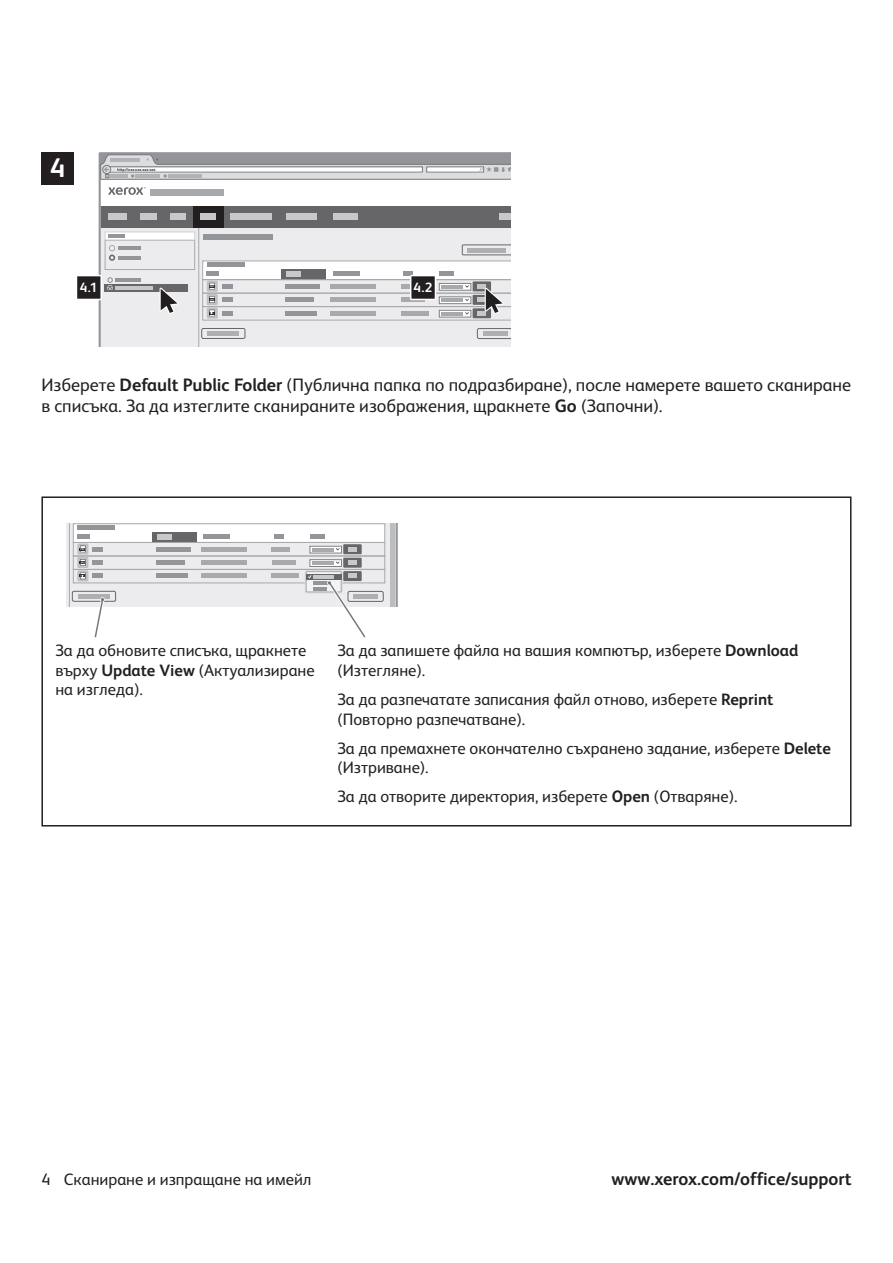
<style>
.page{position:relative;width:893px;height:1263px;background:#fff}
.page>*{position:absolute;margin:0;border:0;box-sizing:border-box;transform-origin:0 0}
.t1{font:700 27px "Xerox Sans";color:#fff}
.t2{font:18px/21.6px "Xerox Sans";color:#231f20}
.t3{font:700 18px "Xerox Sans";color:#231f20}
.t4{font:16.5px/19.8px "Xerox Sans";color:#231f20}
.t5{font:700 13.5px "Xerox Sans";color:#fff}
.t6{font:700 4.2px "Xerox Sans";color:#231f20;scale:.96 1}
.s1{font-weight:700}
</style>
<div class="page">
<div style="left:41px;top:496px;width:810px;height:330px;border:2px solid #231f20"></div>
<svg style="left:99px;top:152px;width:412px;height:195px;fill:#ececee"></svg>
<svg style="left:100px;top:154px;width:411px;height:26px;background:#b6b8ba"></svg>
<svg style="left:158px;top:284px;width:23px;height:32px"></svg>
<svg style="left:202px;top:261px;width:309px;height:59px"></svg>
<svg style="left:77px;top:273px;width:36px;height:29px"></svg>
<svg style="left:66px;top:523px;width:332px;height:115px"></svg>
<div style="left:41px;top:152px;width:33px;height:33px;background:#231f20"></div>
<h1 class="t1" style="left:50px;top:155px;width:17px">4</h1>
<p class="t6" style="left:117px;top:167px;width:42px">http://xxx.xxx.xxx.xxx</p>
<p class="t5" style="left:80px;top:281px;width:19px">4.1</p>
<p class="t5" style="left:413px;top:281px;width:20px">4.2</p>
<p class="t2" style="left:41px;top:376px;width:811px">Изберете <span class="s1">Default Public Folder</span> (Публична папка по подразбиране), после намерете вашето сканиране в списъка. За да изтеглите сканираните изображения, щракнете <span class="s1">Go</span> (Започни).</p>
<p class="t4" style="left:55px;top:642px;width:261px">За да обновите списъка, щракнете върху <span class="s1">Update View</span> (Актуализиране на изгледа).</p>
<p class="t4" style="left:337px;top:643px;width:462px">За да запишете файла на вашия компютър, изберете <span class="s1">Download </span>(Изтегляне).</p>
<p class="t4" style="left:337px;top:691px;width:438px">За да разпечатате записания файл отново, изберете <span class="s1">Reprint </span>(Повторно разпечатване).</p>
<p class="t4" style="left:337px;top:740px;width:495px">За да премахнете окончателно съхранено задание, изберете <span class="s1">Delete </span>(Изтриване).</p>
<p class="t4" style="left:337px;top:788px;width:401px">За да отворите директория, изберете <span class="s1">Open</span> (Отваряне).</p>
<p class="t4" style="left:41px;top:1172px;width:11px">4</p>
<p class="t4" style="left:64px;top:1172px;width:249px">Сканиране и изпращане на имейл</p>
<p class="t3" style="left:612px;top:1171px;width:241px">www.xerox.com/office/support</p>
</div>
